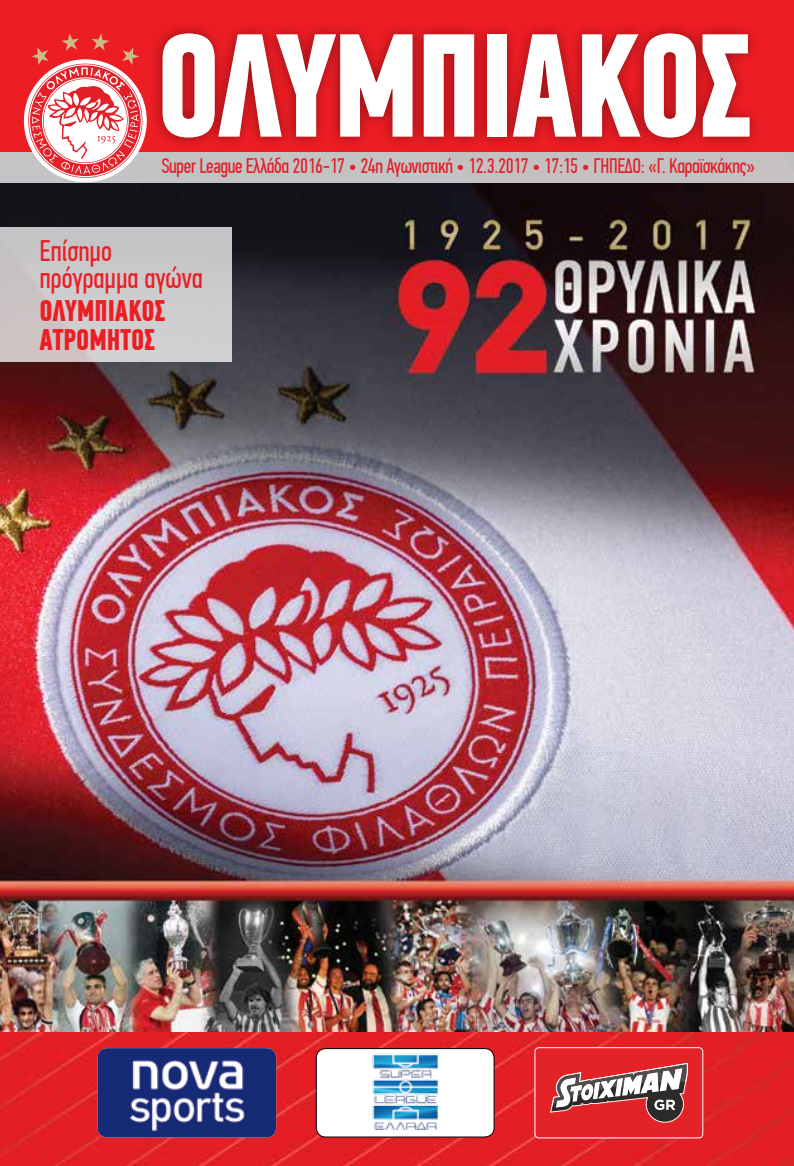
<style>
.page{position:relative;width:794px;height:1166px;background:#fff}
.page>*{position:absolute;margin:0;border:0;box-sizing:border-box;transform-origin:0 0}
.t1{font:700 147px "PF Din Text Comp Pro";letter-spacing:-.02em;color:#fff}
.t2{font:29.75px/26.2px "PF Din Text Comp Pro";color:#ed1d24}
.t3{font:700 29.75px/28.7px "PF Din Text Comp Pro";color:#ed1d24}
.t4{font:21px "PF Din Text Comp Pro";letter-spacing:-.02em;color:#e31f27}
</style>
<div class="page">
<img style="left:0;top:182px;width:794px;height:851px">
<img style="left:0;top:1033px;width:794px;height:133px">
<div style="left:0;top:128px;width:794px;height:54px;background:#c3c2c3"></div>
<div style="left:316px;top:1048px;width:178px;height:89px;background:#fff;border-radius:9px"></div>
<div style="left:316px;top:1048px;width:178px;height:89px;border:1px solid #000;border-radius:9px"></div>
<img style="left:372px;top:1053px;width:66px;height:76px">
<img style="left:97px;top:1048px;width:179px;height:89px">
<div style="left:534px;top:1047px;width:169px;height:91px;background:#e32328;border:1px solid #fff;border-radius:4px"></div>
<svg style="left:550px;top:1063px;width:138px;height:59px"></svg>
<div style="left:0;top:227px;width:232px;height:135px;background:#ccc9cc"></div>
<div style="left:0;top:0;width:794px;height:151px;background:#ed1d24"></div>
<div style="left:149px;top:21px;width:613px;height:129px;background:#000;opacity:.4"></div>
<div style="left:24px;top:59px;width:123px;height:123px;background:#fff;border-radius:50%"></div>
<svg style="left:28px;top:33px;width:114px;height:145px"></svg>
<h1 class="t1" style="left:156px;top:-3px;width:597px">ΟΛΥΜΠΙΑΚΟΣ</h1>
<p class="t4" style="left:161px;top:154px;width:595px">Super League Ελλάδα 2016-17 • 24η Αγωνιστική • 12.3.2017 • 17:15 • ΓΗΠΕΔΟ: «Γ. Καραϊσκάκης»</p>
<h2 class="t2" style="left:39px;top:238px;width:165px">Επίσημο πρόγραμμα αγώνα</h2>
<h2 class="t3" style="left:39px;top:296px;width:127px">ΟΛΥΜΠΙΑΚΟΣ<br>AΤΡΟΜΗΤΟΣ</h2>
</div>
